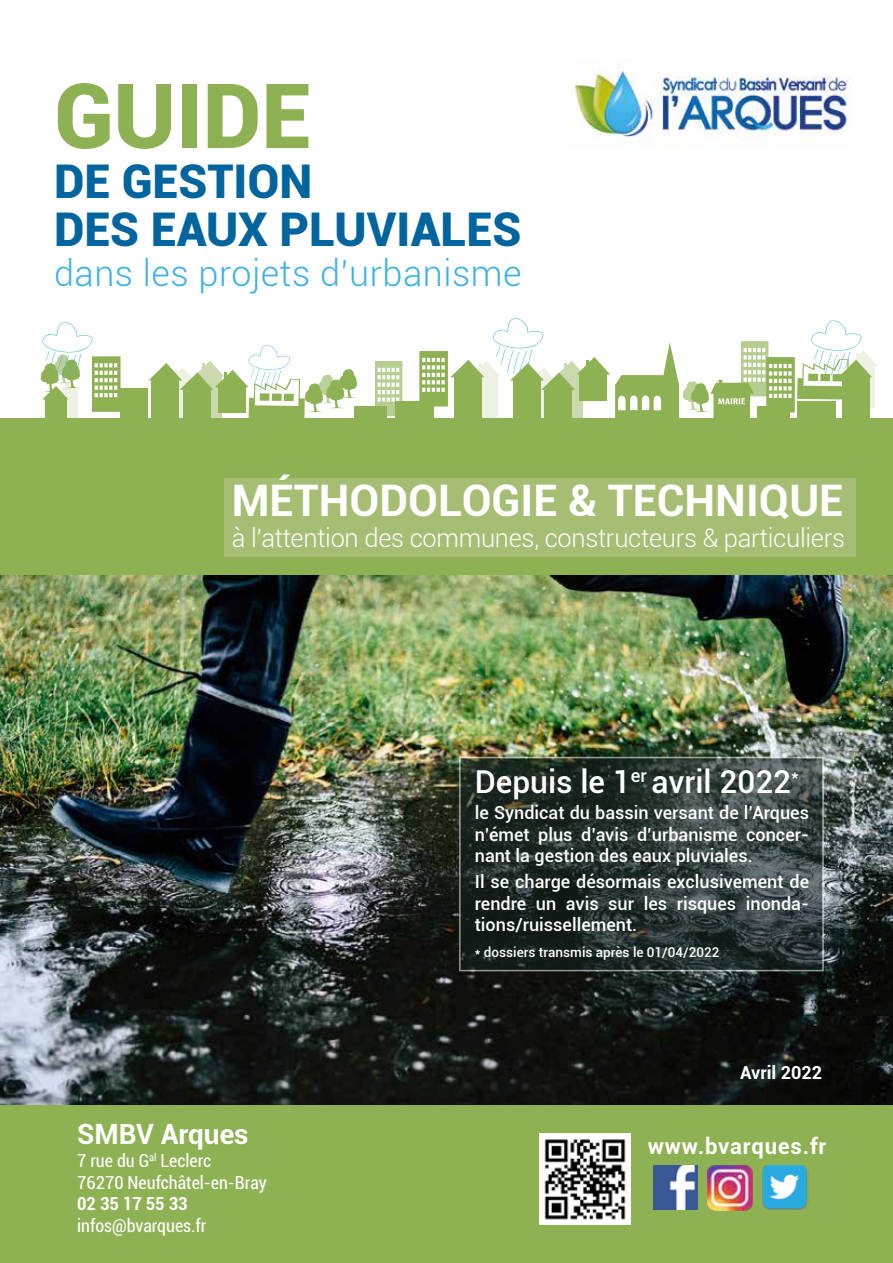
<style>
.page{position:relative;width:893px;height:1263px;background:#fff}
.page>*{position:absolute;margin:0;border:0;box-sizing:border-box;transform-origin:0 0}
.t1{font:900 90px "Roboto";color:#8eb153}
.t2{font:900 46.5px/48px "Roboto";color:#00649f}
.t3{font:700 43.5px "Roboto";color:#fff}
.t4{font:300 36px "Roboto";letter-spacing:.015em;color:#3fb1e6}
.t5{font:500 31.5px "Roboto";color:#fff}
.t6{font:700 27.9px "Roboto";color:#fff}
.t7{font:300 25.5px "Roboto";letter-spacing:-.01em;color:#fff}
.t8{font:700 22.05px "Roboto";letter-spacing:.04em;color:#fff}
.t9{font:500 18px/21.6px "Roboto";color:#fff;text-align:justify}
.t10{font:condensed 18px/21.6px "Roboto";color:#fff}
.t11{font:700 condensed 18px "Roboto";color:#fff}
.t12{font:700 18px "Roboto";color:#fff}
.t13{font:500 13.5px "Roboto";color:#fff}
</style>
<div class="page">
<div style="left:0;top:418px;width:893px;height:845px;background:#8eb153"></div>
<svg style="left:375px;top:361px;width:27px;height:55px"></svg>
<div style="left:121px;top:389px;width:27px;height:31px;background:#8eb153"></div>
<div style="left:355px;top:406px;width:32px;height:31px;background:#8eb153"></div>
<div style="left:395px;top:401px;width:39px;height:22px;background:#8eb153"></div>
<div style="left:45px;top:397px;width:22px;height:22px;background:#8eb153"></div>
<svg style="left:67px;top:412px;width:10px;height:6px"></svg>
<svg style="left:419px;top:318px;width:458px;height:100px"></svg>
<svg style="left:148px;top:345px;width:209px;height:73px"></svg>
<svg style="left:41px;top:322px;width:80px;height:90px"></svg>
<img style="left:570px;top:62px;width:281px;height:83px">
<img style="left:540px;top:1134px;width:91px;height:91px">
<img style="left:653px;top:1165px;width:44px;height:44px">
<img style="left:707px;top:1165px;width:46px;height:46px">
<img style="left:762px;top:1165px;width:45px;height:44px">
<img style="left:0;top:576px;width:893px;height:529px">
<div style="left:224px;top:478px;width:632px;height:79px;background:#a6be74"></div>
<svg style="left:459px;top:757px;width:365px;height:214px;background:#2c3836"></svg>
<h1 class="t1" style="left:54px;top:52px;width:259px">GUIDE</h1>
<h2 class="t2" style="left:54px;top:155px;width:469px">DE GESTION<br>DES EAUX PLUVIALES</h2>
<h3 class="t4" style="left:54px;top:248px;width:469px">dans les projets d’urbanisme</h3>
<h3 class="t3" style="left:232px;top:470px;width:613px">MÉTHODOLOGIE &amp; TECHNIQUE</h3>
<h3 class="t7" style="left:232px;top:520px;width:615px">à l’attention des communes, constructeurs &amp; particuliers</h3>
<h3 class="t5" style="left:475px;top:759px;width:326px">Depuis le 1<sup>er</sup> avril 2022<sup>*</sup></h3>
<p class="t9" style="left:475px;top:801px;width:336px">le Syndicat du bassin versant de l’Arques n’émet plus d’avis d’urbanisme concer&shy;nant la gestion des eaux pluviales.</p>
<p class="t9" style="left:475px;top:870px;width:336px">Il se charge désormais exclusivement de rendre un avis sur les risques inonda&shy;tions/ruissellement.</p>
<p class="t13" style="left:475px;top:943px;width:246px">* dossiers transmis après le 01/04/2022</p>
<h3 class="t6" style="left:77px;top:1114px;width:173px">SMBV Arques</h3>
<p class="t10" style="left:77px;top:1149px;width:191px">7 rue du G<sup>al</sup> Leclerc<br>76270 Neufchâtel-en-Bray</p>
<p class="t11" style="left:77px;top:1191px;width:112px">02 35 17 55 33</p>
<p class="t10" style="left:77px;top:1214px;width:131px">infos@bvarques.fr</p>
<p class="t12" style="left:740px;top:1059px;width:83px">Avril 2022</p>
<p class="t8" style="left:648px;top:1130px;width:180px">www.bvarques.fr</p>
</div>
